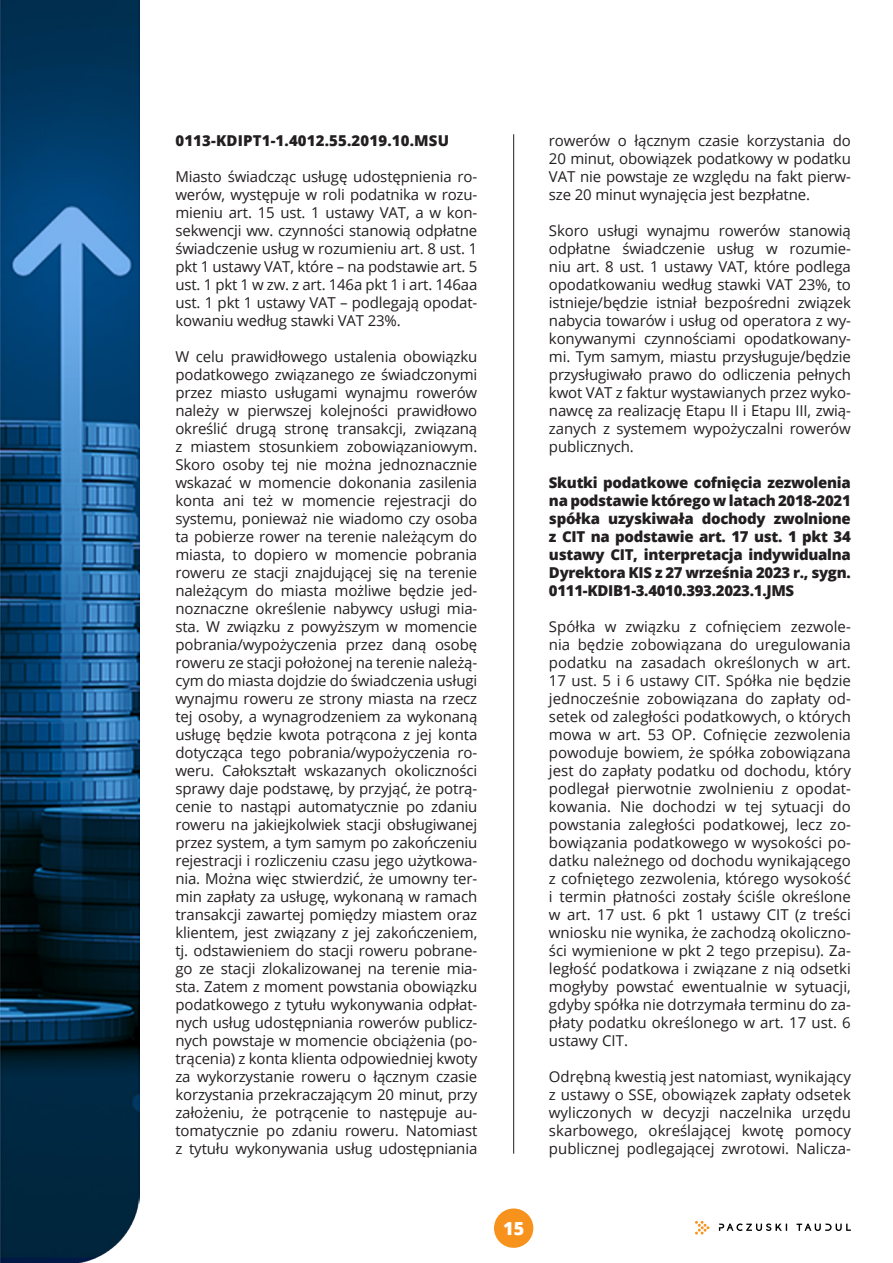
<style>
.page{position:relative;width:893px;height:1263px;background:#fff}
.page>*{position:absolute;margin:0;border:0;box-sizing:border-box;transform-origin:0 0}
.t1{font:800 18px "Open Sans";color:#fff}
.t2{font:15px/18px "Open Sans";letter-spacing:-.01em;color:#231f20;text-align:justify}
.t3{font:800 15px/18px "Open Sans";letter-spacing:-.02em;color:#231f20;text-align:justify}
.t4{font:800 15px "Open Sans";letter-spacing:.01em;color:#231f20}
</style>
<div class="page">
<div style="left:494px;top:1208px;width:39px;height:40px;background:#f7931d;border-radius:50%"></div>
<hr style="left:513px;top:134px;width:1px;height:1020px;background:#231f20">
<img style="left:0;top:0;width:139px;height:1263px">
<svg style="left:719px;top:1223px;width:132px;height:8px"></svg>
<svg style="left:695px;top:1221px;width:14px;height:13px"></svg>
<p class="t4" style="left:175px;top:129px;width:275px">0113-KDIPT1-1.4012.55.2019.10.MSU</p>
<p class="t2" style="left:175px;top:167px;width:303px">Miasto świadcząc usługę udostępnienia ro&shy;werów, występuje w roli podatnika w rozu&shy;mieniu art. 15 ust. 1 ustawy VAT, a w kon&shy;sekwencji ww. czynności stanowią odpłatne świadczenie usług w rozumieniu art. 8 ust. 1 pkt 1 ustawy VAT, które – na podstawie art. 5 ust. 1 pkt 1 w zw. z art. 146a pkt 1 i art. 146aa ust. 1 pkt 1 ustawy VAT – podlegają opodat&shy;kowaniu według stawki VAT 23%.</p>
<p class="t2" style="left:175px;top:347px;width:303px">W celu prawidłowego ustalenia obowiązku podatkowego związanego ze świadczonymi przez miasto usługami wynajmu rowerów należy w pierwszej kolejności prawidłowo określić drugą stronę transakcji, związaną z miastem stosunkiem zobowiązaniowym.<br>Skoro osoby tej nie można jednoznacznie wskazać w momencie dokonania zasilenia konta ani też w momencie rejestracji do systemu, ponieważ nie wiadomo czy osoba ta pobierze rower na terenie należącym do miasta, to dopiero w momencie pobrania roweru ze stacji znajdującej się na terenie należącym do miasta możliwe będzie jed&shy;noznaczne określenie nabywcy usługi mia&shy;sta. W związku z powyższym w momencie pobrania/wypożyczenia przez daną osobę roweru ze stacji położonej na terenie należą&shy;cym do miasta dojdzie do świadczenia usługi wynajmu roweru ze strony miasta na rzecz tej osoby, a wynagrodzeniem za wykonaną usługę będzie kwota potrącona z jej konta dotycząca tego pobrania/wypożyczenia ro&shy;weru. Całokształt wskazanych okoliczności sprawy daje podstawę, by przyjąć, że potrą&shy;cenie to nastąpi automatycznie po zdaniu roweru na jakiejkolwiek stacji obsługiwanej przez system, a tym samym po zakończeniu rejestracji i rozliczeniu czasu jego użytkowa&shy;nia. Można więc stwierdzić, że umowny ter&shy;min zapłaty za usługę, wykonaną w ramach transakcji zawartej pomiędzy miastem oraz klientem, jest związany z jej zakończeniem, tj. odstawieniem do stacji roweru pobrane&shy;go ze stacji zlokalizowanej na terenie mia&shy;sta. Zatem z moment powstania obowiązku podatkowego z tytułu wykonywania odpłat&shy;nych usług udostępniania rowerów publicz&shy;nych powstaje w momencie obciążenia (po&shy;trącenia) z konta klienta odpowiedniej kwoty za wykorzystanie roweru o łącznym czasie korzystania przekraczającym 20 minut, przy założeniu, że potrącenie to następuje au&shy;tomatycznie po zdaniu roweru. Natomiast z tytułu wykonywania usług udostępniania</p>
<p class="t2" style="left:549px;top:131px;width:303px">rowerów o łącznym czasie korzystania do 20 minut, obowiązek podatkowy w podatku VAT nie powstaje ze względu na fakt pierw&shy;sze 20 minut wynajęcia jest bezpłatne.</p>
<p class="t2" style="left:549px;top:221px;width:303px">Skoro usługi wynajmu rowerów stanowią odpłatne świadczenie usług w rozumie&shy;niu art. 8 ust. 1 ustawy VAT, które podlega opodatkowaniu według stawki VAT 23%, to istnieje/będzie istniał bezpośredni związek nabycia towarów i usług od operatora z wy&shy;konywanymi czynnościami opodatkowany&shy;mi. Tym samym, miastu przysługuje/będzie przysługiwało prawo do odliczenia pełnych kwot VAT z faktur wystawianych przez wyko&shy;nawcę za realizację Etapu II i Etapu III, zwią&shy;zanych z systemem wypożyczalni rowerów publicznych.</p>
<p class="t3" style="left:549px;top:473px;width:303px">Skutki podatkowe cofnięcia zezwolenia na podstawie którego w latach 2018-2021 spółka uzyskiwała dochody zwolnione z CIT na podstawie art. 17 ust. 1 pkt 34 ustawy CIT, interpretacja indywidualna Dyrektora KIS z 27 września 2023 r., sygn.<br>0111-KDIB1-3.4010.393.2023.1.JMS</p>
<p class="t2" style="left:549px;top:617px;width:303px">Spółka w związku z cofnięciem zezwole&shy;nia będzie zobowiązana do uregulowania podatku na zasadach określonych w art.<br>17 ust. 5 i 6 ustawy CIT. Spółka nie będzie jednocześnie zobowiązana do zapłaty od&shy;setek od zaległości podatkowych, o których mowa w art. 53 OP. Cofnięcie zezwolenia powoduje bowiem, że spółka zobowiązana jest do zapłaty podatku od dochodu, który podlegał pierwotnie zwolnieniu z opodat&shy;kowania. Nie dochodzi w tej sytuacji do powstania zaległości podatkowej, lecz zo&shy;bowiązania podatkowego w wysokości po&shy;datku należnego od dochodu wynikającego z cofniętego zezwolenia, którego wysokość i termin płatności zostały ściśle określone w art. 17 ust. 6 pkt 1 ustawy CIT (z treści wniosku nie wynika, że zachodzą okoliczno&shy;ści wymienione w pkt 2 tego przepisu). Za&shy;ległość podatkowa i związane z nią odsetki mogłyby powstać ewentualnie w sytuacji, gdyby spółka nie dotrzymała terminu do za&shy;płaty podatku określonego w art. 17 ust. 6 ustawy CIT.</p>
<p class="t2" style="left:549px;top:1067px;width:303px">Odrębną kwestią jest natomiast, wynikający z ustawy o SSE, obowiązek zapłaty odsetek wyliczonych w decyzji naczelnika urzędu skarbowego, określającej kwotę pomocy publicznej podlegającej zwrotowi. Nalicza-</p>
<p class="t1" style="left:503px;top:1214px;width:23px">15</p>
</div>
